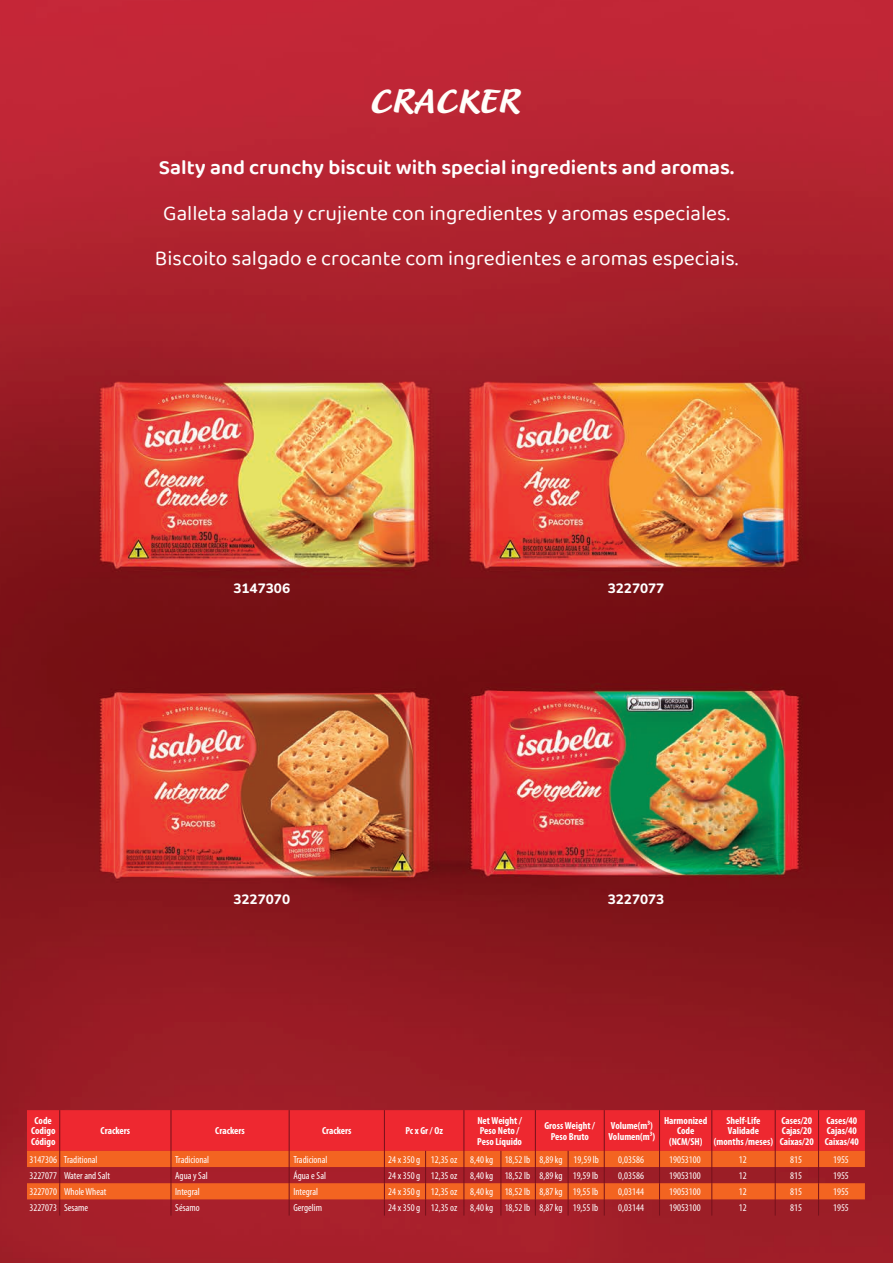
<style>
.page{position:relative;width:893px;height:1263px;background:#fff}
.page>*{position:absolute;margin:0;border:0;box-sizing:border-box;transform-origin:0 0}
.t1{font:900 49.5px "Dolce W00";color:#fffefa}
.t2{font:21px/45.2px "Baloo 2";color:#fff;text-align:center}
.t3{font:200 13.5px "Nunito";color:#fff}
.corpo_tabela_E{font:condensed 10.2px "Myriad Pro";color:#fff}
.t4{font:700 condensed 10.2px/10.5px "Myriad Pro";color:#fff;text-align:center}
.DESCRIÇÃO{font:condensed 10.2px "Myriad Pro";color:#fff}
.s1{font-weight:600}
</style>
<div class="page">
<img style="left:0;top:0;width:893px;height:1263px">
<svg style="left:27px;top:1110px;width:838px;height:105px;background:#d73729"></svg>
<p class="t1" style="left:371px;top:65px;width:152px">CRACKER</p>
<p class="t2" style="left:155px;top:146px;width:585px"><span class="s1">Salty and crunchy biscuit with special ingredients and aromas.<br></span>Galleta salada y crujiente con ingredientes y aromas especiales.<br>Biscoito salgado e crocante com ingredientes e aromas especiais.</p>
<p class="t3" style="left:233px;top:579px;width:58px">3147306</p>
<p class="t3" style="left:608px;top:579px;width:58px">3227077</p>
<p class="t3" style="left:233px;top:890px;width:58px">3227070</p>
<p class="t3" style="left:608px;top:890px;width:58px">3227073</p>
<p class="t4" style="left:35px;top:1115px;width:19px">Code</p>
<p class="t4" style="left:31px;top:1125px;width:26px">Codigo</p>
<p class="t4" style="left:31px;top:1136px;width:26px">Código</p>
<p class="t4" style="left:101px;top:1125px;width:31px">Crackers</p>
<p class="t4" style="left:215px;top:1125px;width:31px">Crackers</p>
<p class="t4" style="left:322px;top:1125px;width:31px">Crackers</p>
<p class="t4" style="left:405px;top:1125px;width:39px">Pc x Gr / Oz</p>
<p class="t4" style="left:477px;top:1115px;width:46px">Net Weight /</p>
<p class="t4" style="left:480px;top:1125px;width:41px">Peso Neto /</p>
<p class="t4" style="left:477px;top:1136px;width:46px">Peso Líquido</p>
<p class="t4" style="left:544px;top:1120px;width:52px">Gross Weight /<br>Peso Bruto</p>
<p class="t4" style="left:609px;top:1120px;width:48px;text-align:left">Volume(m³)<br>Volumen(m³)</p>
<p class="t4" style="left:664px;top:1115px;width:45px">Harmonized<br>Code (NCM/SH)</p>
<p class="t4" style="left:726px;top:1115px;width:36px;text-align:left">Shelf-Life<br>Validade</p>
<p class="t4" style="left:781px;top:1115px;width:32px">Cases/20</p>
<p class="t4" style="left:782px;top:1125px;width:31px">Cajas/20</p>
<p class="t4" style="left:780px;top:1136px;width:35px">Caixas/20</p>
<p class="t4" style="left:714px;top:1136px;width:61px">(months /meses)</p>
<p class="t4" style="left:826px;top:1115px;width:32px">Cases/40</p>
<p class="t4" style="left:827px;top:1125px;width:31px">Cajas/40</p>
<p class="t4" style="left:825px;top:1136px;width:35px">Caixas/40</p>
<p class="corpo_tabela_E" style="left:29px;top:1153px;width:29px">3147306</p>
<p class="DESCRIÇÃO" style="left:64px;top:1153px;width:35px">Traditional</p>
<p class="DESCRIÇÃO" style="left:175px;top:1153px;width:35px">Tradicional</p>
<p class="DESCRIÇÃO" style="left:293px;top:1153px;width:35px">Tradicional</p>
<p class="corpo_tabela_E" style="left:388px;top:1153px;width:34px">24 x 350 g</p>
<p class="corpo_tabela_E" style="left:431px;top:1153px;width:28px">12,35 oz</p>
<p class="corpo_tabela_E" style="left:470px;top:1153px;width:24px">8,40 kg</p>
<p class="corpo_tabela_E" style="left:505px;top:1153px;width:27px">18,52 lb</p>
<p class="corpo_tabela_E" style="left:539px;top:1153px;width:24px">8,89 kg</p>
<p class="corpo_tabela_E" style="left:573px;top:1153px;width:27px">19,59 lb</p>
<p class="corpo_tabela_E" style="left:618px;top:1153px;width:27px">0,03586</p>
<p class="corpo_tabela_E" style="left:669px;top:1153px;width:33px">19053100</p>
<p class="corpo_tabela_E" style="left:739px;top:1153px;width:9px">12</p>
<p class="corpo_tabela_E" style="left:790px;top:1153px;width:13px">815</p>
<p class="corpo_tabela_E" style="left:833px;top:1153px;width:17px">1955</p>
<p class="corpo_tabela_E" style="left:29px;top:1169px;width:29px">3227077</p>
<p class="DESCRIÇÃO" style="left:64px;top:1169px;width:47px">Water and Salt</p>
<p class="DESCRIÇÃO" style="left:175px;top:1169px;width:34px">Agua y Sal</p>
<p class="DESCRIÇÃO" style="left:293px;top:1169px;width:34px">Água e Sal</p>
<p class="corpo_tabela_E" style="left:388px;top:1169px;width:34px">24 x 350 g</p>
<p class="corpo_tabela_E" style="left:431px;top:1169px;width:28px">12,35 oz</p>
<p class="corpo_tabela_E" style="left:470px;top:1169px;width:24px">8,40 kg</p>
<p class="corpo_tabela_E" style="left:505px;top:1169px;width:27px">18,52 lb</p>
<p class="corpo_tabela_E" style="left:539px;top:1169px;width:24px">8,89 kg</p>
<p class="corpo_tabela_E" style="left:573px;top:1169px;width:27px">19,59 lb</p>
<p class="corpo_tabela_E" style="left:618px;top:1169px;width:27px">0,03586</p>
<p class="corpo_tabela_E" style="left:669px;top:1169px;width:33px">19053100</p>
<p class="corpo_tabela_E" style="left:739px;top:1169px;width:9px">12</p>
<p class="corpo_tabela_E" style="left:790px;top:1169px;width:13px">815</p>
<p class="corpo_tabela_E" style="left:833px;top:1169px;width:17px">1955</p>
<p class="corpo_tabela_E" style="left:29px;top:1185px;width:29px">3227070</p>
<p class="DESCRIÇÃO" style="left:64px;top:1185px;width:44px">Whole Wheat</p>
<p class="DESCRIÇÃO" style="left:175px;top:1185px;width:26px">Integral</p>
<p class="DESCRIÇÃO" style="left:293px;top:1185px;width:26px">Integral</p>
<p class="corpo_tabela_E" style="left:388px;top:1185px;width:34px">24 x 350 g</p>
<p class="corpo_tabela_E" style="left:431px;top:1185px;width:28px">12,35 oz</p>
<p class="corpo_tabela_E" style="left:470px;top:1185px;width:24px">8,40 kg</p>
<p class="corpo_tabela_E" style="left:505px;top:1185px;width:27px">18,52 lb</p>
<p class="corpo_tabela_E" style="left:539px;top:1185px;width:24px">8,87 kg</p>
<p class="corpo_tabela_E" style="left:573px;top:1185px;width:27px">19,55 lb</p>
<p class="corpo_tabela_E" style="left:618px;top:1185px;width:27px">0,03144</p>
<p class="corpo_tabela_E" style="left:669px;top:1185px;width:33px">19053100</p>
<p class="corpo_tabela_E" style="left:739px;top:1185px;width:9px">12</p>
<p class="corpo_tabela_E" style="left:790px;top:1185px;width:13px">815</p>
<p class="corpo_tabela_E" style="left:833px;top:1185px;width:17px">1955</p>
<p class="corpo_tabela_E" style="left:29px;top:1202px;width:29px">3227073</p>
<p class="DESCRIÇÃO" style="left:64px;top:1202px;width:26px">Sesame</p>
<p class="DESCRIÇÃO" style="left:175px;top:1202px;width:26px">Sésamo</p>
<p class="DESCRIÇÃO" style="left:293px;top:1202px;width:30px">Gergelim</p>
<p class="corpo_tabela_E" style="left:388px;top:1202px;width:34px">24 x 350 g</p>
<p class="corpo_tabela_E" style="left:431px;top:1202px;width:28px">12,35 oz</p>
<p class="corpo_tabela_E" style="left:470px;top:1202px;width:24px">8,40 kg</p>
<p class="corpo_tabela_E" style="left:505px;top:1202px;width:27px">18,52 lb</p>
<p class="corpo_tabela_E" style="left:539px;top:1202px;width:24px">8,87 kg</p>
<p class="corpo_tabela_E" style="left:573px;top:1202px;width:27px">19,55 lb</p>
<p class="corpo_tabela_E" style="left:618px;top:1202px;width:27px">0,03144</p>
<p class="corpo_tabela_E" style="left:669px;top:1202px;width:33px">19053100</p>
<p class="corpo_tabela_E" style="left:739px;top:1202px;width:9px">12</p>
<p class="corpo_tabela_E" style="left:790px;top:1202px;width:13px">815</p>
<p class="corpo_tabela_E" style="left:833px;top:1202px;width:17px">1955</p>
</div>
